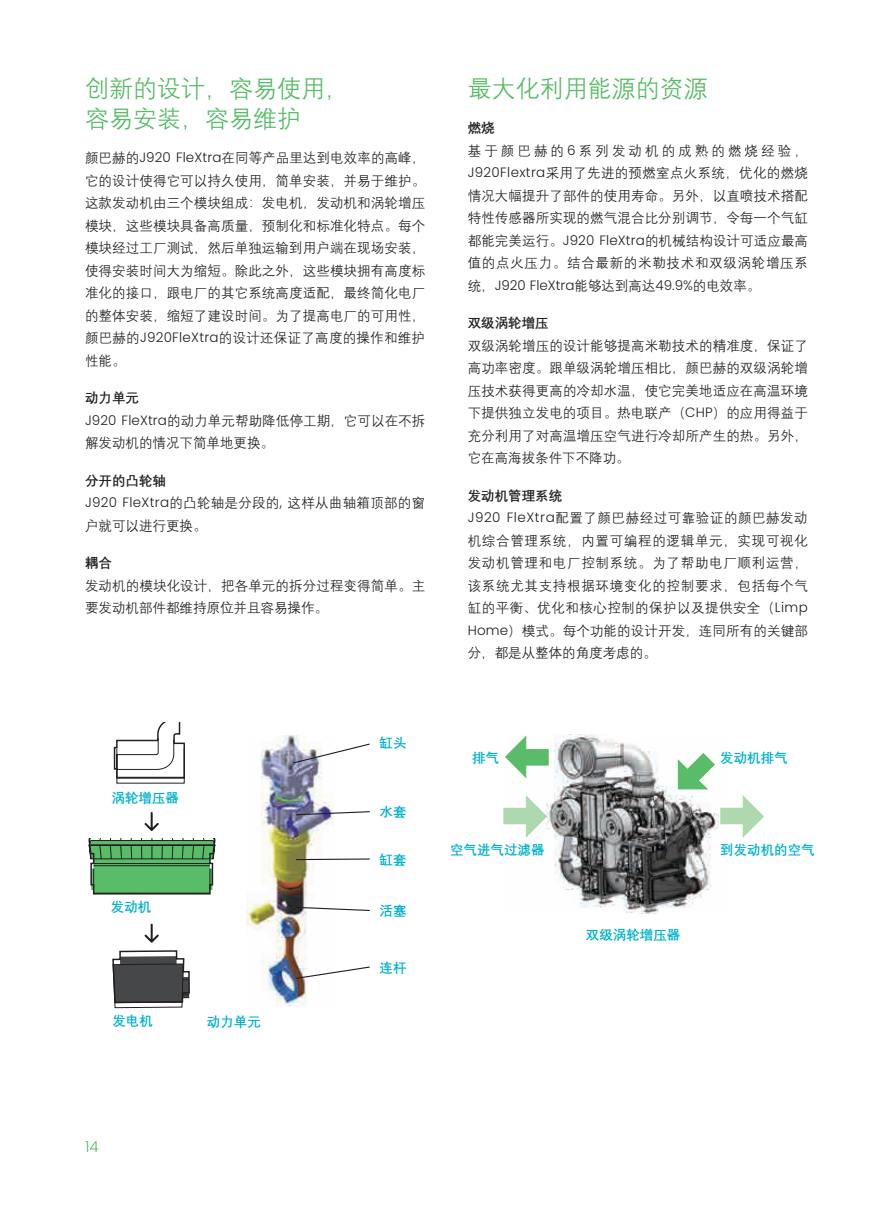
<style>
.page{position:relative;width:893px;height:1212px;background:#fff}
.page>*{position:absolute;margin:0;border:0;box-sizing:border-box;transform-origin:0 0}
.t1{font:24px/30px "Deng Xian";color:#59bc68}
.t2{font:300 15px "Poppins";color:#59bc68}
.t3{font:13.5px/22.5px "Deng Xian";letter-spacing:.01em;color:#231f20}
.t4{font:13.5px/22.5px "Deng Xian";letter-spacing:.04em;color:#231f20}
.t5{font:700 13.5px "Deng Xian";color:#00b1cd}
.t6{font:300 13.5px "Poppins";color:#231f20}
.t7{font:700 13.5px "Deng Xian";color:#231f20}
.s1{font-family:"Poppins";font-weight:300}
.s2{font-weight:700}
.s3{font-family:"Deng Xian";font-weight:400}
</style>
<div class="page">
<img style="left:246px;top:736px;width:87px;height:270px">
<svg style="left:292px;top:743px;width:78px;height:21px"></svg>
<svg style="left:295px;top:810px;width:75px;height:6px"></svg>
<svg style="left:295px;top:858px;width:75px;height:3px"></svg>
<svg style="left:295px;top:906px;width:75px;height:6px"></svg>
<svg style="left:295px;top:966px;width:75px;height:14px"></svg>
<img style="left:503px;top:735px;width:225px;height:179px">
<div style="left:521px;top:749px;width:28px;height:16px;background:#59bc68"></div>
<svg style="left:505px;top:736px;width:21px;height:42px"></svg>
<svg style="left:666px;top:735px;width:62px;height:67px"></svg>
<div style="left:503px;top:808px;width:28px;height:16px;background:#aed9ae"></div>
<svg style="left:526px;top:795px;width:21px;height:42px"></svg>
<div style="left:720px;top:808px;width:28px;height:16px;background:#aed9ae"></div>
<svg style="left:743px;top:795px;width:21px;height:42px"></svg>
<svg style="left:112px;top:950px;width:78px;height:58px"></svg>
<svg style="left:88px;top:839px;width:128px;height:56px;background:#59a364"></svg>
<svg style="left:113px;top:723px;width:72px;height:61px"></svg>
<svg style="left:145px;top:812px;width:14px;height:19px"></svg>
<svg style="left:145px;top:924px;width:14px;height:19px"></svg>
<h1 class="t1" style="left:85px;top:73px;width:265px">创新的设计，容易使用，容易安装，容易维护</h1>
<p class="t3" style="left:85px;top:146px;width:342px;text-align:justify">颜巴赫的<span class="s1">J920 FleXtra</span>在同等产品里达到电效率的高峰，它的设计使得它可以持久使用，简单安装，并易于维护。这款发动机由三个模块组成：发电机，发动机和涡轮增压模块，这些模块具备高质量，预制化和标准化特点。每个模块经过工厂测试，然后单独运输到用户端在现场安装，使得安装时间大为缩短。除此之外，这些模块拥有高度标准化的接口，跟电厂的其它系统高度适配，最终简化电厂的整体安装，缩短了建设时间。为了提高电厂的可用性，颜巴赫的<span class="s1">J920FleXtra</span>的设计还保证了高度的操作和维护性能。</p>
<p class="t3" style="left:85px;top:386px;width:342px"><span class="s2">动力单元<br></span><span class="s1">J920 FleXtra</span>的动力单元帮助降低停工期，它可以在不拆解发动机的情况下简单地更换。</p>
<p class="t3" style="left:85px;top:469px;width:342px"><span class="s2">分开的凸轮轴<br></span><span class="s1">J920 FleXtra</span>的凸轮轴是分段的<span class="s1">,</span> 这样从曲轴箱顶部的窗户就可以进行更换。</p>
<p class="t7" style="left:85px;top:554px;width:28px">耦合</p>
<p class="t3" style="left:85px;top:574px;width:342px">发动机的模块化设计，把各单元的拆分过程变得简单。主要发动机部件都维持原位并且容易操作。</p>
<h1 class="t1" style="left:468px;top:73px;width:241px">最大化利用能源的资源</h1>
<p class="t3" style="left:468px;top:116px;width:342px"><span class="s2">燃烧<br></span>基于颜巴赫的<span class="s1">6</span>系列发动机的成熟的燃烧经验，<br><span class="s1">J920Flextra</span>采用了先进的预燃室点火系统，优化的燃烧情况大幅提升了部件的使用寿命。另外，以直喷技术搭配特性传感器所实现的燃气混合比分别调节，令每一个气缸都能完美运行。<span class="s1">J920 FleXtra</span>的机械结构设计可适应最高值的点火压力。结合最新的米勒技术和双级涡轮增压系</p>
<p class="t6" style="left:468px;top:277px;width:294px"><span class="s3">统，</span>J920 FleXtra<span class="s3">能够达到高达</span>49.9%<span class="s3">的电效率。</span></p>
<p class="t7" style="left:468px;top:314px;width:82px">双级涡轮增压</p>
<p class="t3" style="left:468px;top:334px;width:342px;text-align:justify">双级涡轮增压的设计能够提高米勒技术的精准度，保证了高功率密度。跟单级涡轮增压相比，颜巴赫的双级涡轮增压技术获得更高的冷却水温，使它完美地适应在高温环境下提供独立发电的项目。热电联产（<span class="s1">CHP</span>）的应用得益于充分利用了对高温增压空气进行冷却所产生的热。另外，它在高海拔条件下不降功。</p>
<p class="t4" style="left:468px;top:484px;width:342px"><span class="s2">发动机管理系统<br></span><span class="s1">J920 FleXtra</span>配置了颜巴赫经过可靠验证的颜巴赫发动机综合管理系统，内置可编程的逻辑单元，实现可视化发动机管理和电厂控制系统。为了帮助电厂顺利运营，该系统尤其支持根据环境变化的控制要求，包括每个气缸的平衡、优化和核心控制的保护以及提供安全（<span class="s1">Limp<br>Home</span>）模式。每个功能的设计开发，连同所有的关键部分，都是从整体的角度考虑的。</p>
<p class="t5" style="left:112px;top:788px;width:69px">涡轮增压器</p>
<p class="t5" style="left:111px;top:898px;width:42px">发动机</p>
<p class="t5" style="left:112px;top:1011px;width:42px">发电机</p>
<p class="t5" style="left:207px;top:1012px;width:55px">动力单元</p>
<p class="t5" style="left:379px;top:734px;width:28px">缸头</p>
<p class="t5" style="left:379px;top:803px;width:28px">水套</p>
<p class="t5" style="left:379px;top:850px;width:28px">缸套</p>
<p class="t5" style="left:379px;top:902px;width:28px">活塞</p>
<p class="t5" style="left:379px;top:958px;width:28px">连杆</p>
<p class="t5" style="left:472px;top:748px;width:28px">排气</p>
<p class="t5" style="left:720px;top:748px;width:69px">发动机排气</p>
<p class="t5" style="left:450px;top:840px;width:96px">空气进气过滤器</p>
<p class="t5" style="left:720px;top:840px;width:96px">到发动机的空气</p>
<p class="t5" style="left:586px;top:925px;width:96px">双级涡轮增压器</p>
<p class="t2" style="left:85px;top:1138px;width:15px">14</p>
</div>
